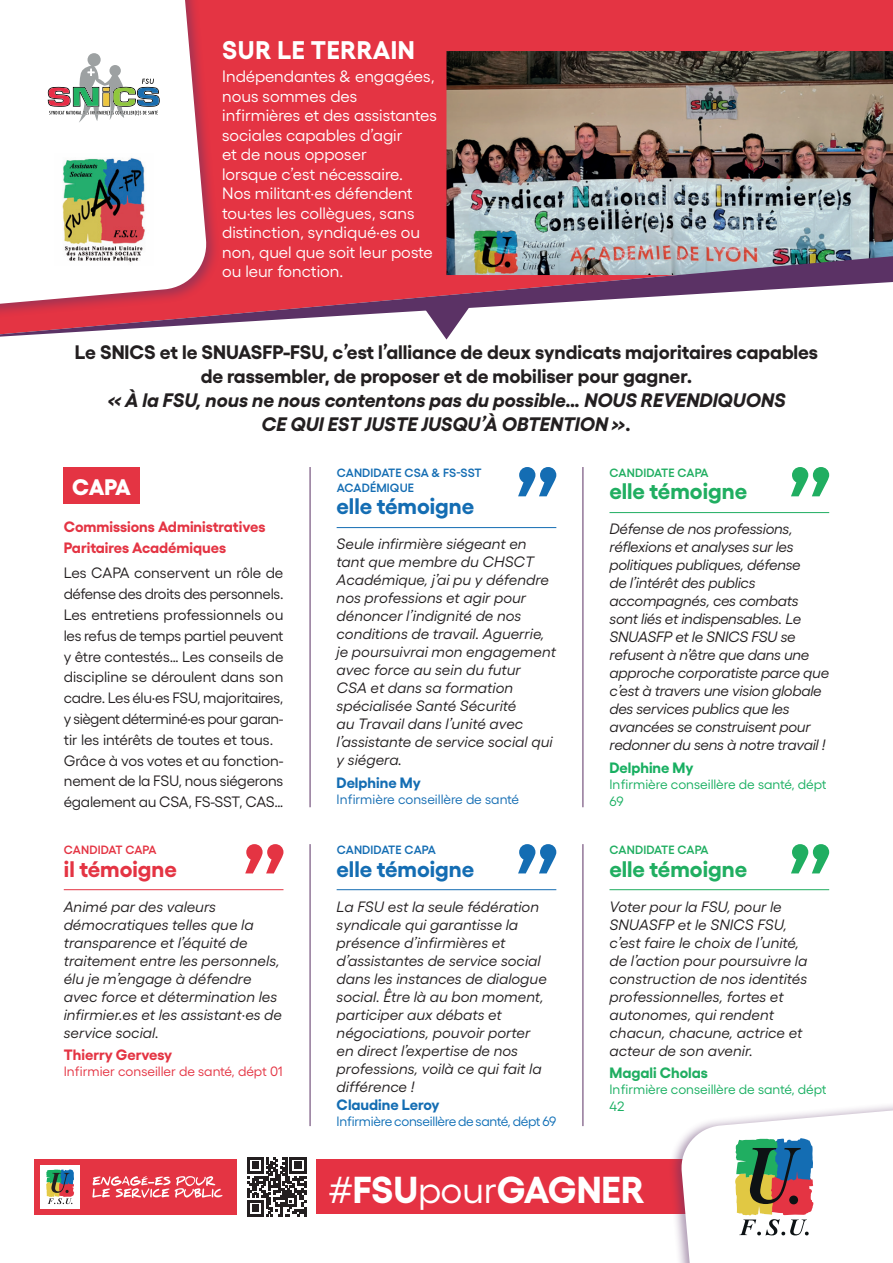
<style>
.page{position:relative;width:893px;height:1263px;background:#fff}
.page>*{position:absolute;margin:0;border:0;box-sizing:border-box;transform-origin:0 0}
.t1{font:700 37.5px "Gellix";color:#fff}
.t2{font:700 25.5px "Gellix";letter-spacing:.02em;color:#fff}
.t3{font:700 22.5px "Gellix";color:#146db3}
.t4{font:700 22.5px "Gellix";color:#20ae61}
.t5{font:700 22.5px "Gellix";color:#e43443}
.t6{font:800 22.5px "Gellix";color:#fff}
.t7{font:700 19.5px/24px "Gellix";color:#231f20;text-align:center}
.t8{font:italic 700 19.5px/24px "Gellix";color:#231f20;text-align:center}
.t9{font:16.5px/19.5px "Gellix";color:#fff}
.t10{font:italic 15px/18px "Gellix";color:#231f20}
.t11{font:15px/20.9px "Gellix";letter-spacing:-.015em;color:#231f20}
.t12{font:italic 15px/18px "Gellix";letter-spacing:-.02em;color:#231f20}
.t13{font:700 15px/20.9px "Gellix";color:#e43443}
.t14{font:700 15px "Gellix";color:#146db3}
.t15{font:700 15px "Gellix";color:#20ae61}
.t16{font:700 15px "Gellix";color:#18af61}
.t17{font:13.5px/16.5px "Gellix";color:#18af61}
.t18{font:13.5px "Gellix";letter-spacing:-.02em;color:#0e6eb6}
.t19{font:13.5px "Gellix";color:#e43443}
.t20{font:13.5px "Gellix";color:#146db3}
.t21{font:600 12px/15px "Gellix";letter-spacing:.01em;color:#146db3}
.t22{font:600 12px "Gellix";letter-spacing:.01em;color:#20ae61}
.t23{font:600 12px "Gellix";letter-spacing:.005em;color:#e43443}
.s1{font-style:normal}
.s2{font-weight:400}
</style>
<div class="page">
<div style="left:220px;top:0;width:673px;height:256px;background:#e43443"></div>
<img style="left:446px;top:51px;width:447px;height:205px">
<svg style="left:0;top:256px;width:893px;height:81px"></svg>
<svg style="left:418px;top:299px;width:57px;height:40px"></svg>
<div style="left:64px;top:467px;width:76px;height:36px;background:#e43443"></div>
<hr style="left:310px;top:467px;width:1px;height:340px;background:#5b3265">
<hr style="left:310px;top:844px;width:1px;height:282px;background:#5b3265">
<hr style="left:582px;top:467px;width:1px;height:340px;background:#5b3265">
<hr style="left:582px;top:844px;width:1px;height:282px;background:#5b3265">
<hr style="left:64px;top:889px;width:219px;height:1px;background:#e43443">
<hr style="left:337px;top:889px;width:219px;height:1px;background:#146db3">
<hr style="left:337px;top:527px;width:219px;height:1px;background:#146db3">
<hr style="left:609px;top:889px;width:220px;height:1px;background:#20ae61">
<hr style="left:609px;top:512px;width:220px;height:1px;background:#20ae61">
<svg style="left:245px;top:844px;width:38px;height:29px"></svg>
<svg style="left:518px;top:844px;width:38px;height:29px"></svg>
<svg style="left:518px;top:467px;width:38px;height:29px"></svg>
<svg style="left:791px;top:844px;width:38px;height:29px"></svg>
<svg style="left:791px;top:467px;width:38px;height:29px"></svg>
<div style="left:0;top:0;width:220px;height:322px;background:#5b3265;opacity:.5"></div>
<svg style="left:0;top:0;width:208px;height:309px"></svg>
<img style="left:54px;top:153px;width:99px;height:113px">
<svg style="left:48px;top:53px;width:112px;height:70px"></svg>
<div style="left:316px;top:1159px;width:382px;height:55px;background:#e53243"></div>
<div style="left:34px;top:1159px;width:204px;height:55px;background:#e43443"></div>
<div style="left:40px;top:1165px;width:40px;height:43px;background:#fff"></div>
<svg style="left:46px;top:1169px;width:28px;height:35px"></svg>
<svg style="left:92px;top:1176px;width:131px;height:22px"></svg>
<svg style="left:247px;top:1157px;width:59px;height:59px"></svg>
<div style="left:668px;top:1100px;width:225px;height:163px;background:#5b3265;opacity:.5"></div>
<svg style="left:680px;top:1108px;width:213px;height:155px"></svg>
<h2 class="t2" style="left:222px;top:29px;width:194px">SUR LE TERRAIN</h2>
<p class="t9" style="left:222px;top:65px;width:216px">Indépendantes &amp; engagées, nous sommes des infirmières et des assistantes sociales capables d’agir<br>et de nous opposer<br>lorsque c’est nécessaire.<br>Nos militant·es défendent tou·tes les collègues, sans distinction, syndiqué·es ou non, quel que soit leur poste ou leur fonction.</p>
<h3 class="t7" style="left:75px;top:338px;width:745px">Le SNICS et le SNUASFP-FSU, c’est l’alliance de deux syndicats majoritaires capables de rassembler, de proposer et de mobiliser pour gagner.</h3>
<h3 class="t8" style="left:107px;top:386px;width:680px">« À la FSU, nous ne nous contentons pas du possible… NOUS REVENDIQUONS<br>CE QUI EST JUSTE JUSQU’À OBTENTION ».</h3>
<h3 class="t6" style="left:72px;top:468px;width:60px">CAPA</h3>
<p class="t13" style="left:64px;top:515px;width:203px">Commissions Administratives<br>Paritaires Académiques</p>
<p class="t11" style="left:64px;top:561px;width:221px">Les CAPA conservent un rôle de défense des droits des personnels.<br>Les entretiens professionnels ou les refus de temps partiel peuvent y être contestés… Les conseils de discipline se déroulent dans son cadre. Les élu·es FSU, majoritaires, y siègent déterminé·es pour garan&shy;tir les intérêts de toutes et tous.<br>Grâce à vos votes et au fonction&shy;nement de la FSU, nous siégerons également au CSA, FS-SST, CAS…</p>
<p class="t23" style="left:64px;top:840px;width:94px">CANDIDAT CAPA</p>
<h3 class="t5" style="left:64px;top:850px;width:115px">il témoigne</h3>
<p class="t10" style="left:64px;top:896px;width:220px">Animé par des valeurs démocratiques telles que la transparence et l’équité de traitement entre les personnels, élu je m’engage à défendre avec force et détermination les infirmier.es et les assistant<span class="s1">·</span>es de service social.</p>
<p class="t13" style="left:64px;top:1042px;width:110px">Thierry Gervesy</p>
<p class="t19" style="left:64px;top:1061px;width:220px">Infirmier conseiller de santé, dépt 01</p>
<p class="t21" style="left:337px;top:464px;width:147px">CANDIDATE CSA &amp; FS-SST<br>ACADÉMIQUE</p>
<h3 class="t3" style="left:337px;top:488px;width:139px">elle témoigne</h3>
<p class="t10" style="left:337px;top:534px;width:221px">Seule infirmière siégeant en tant que membre du CHSCT<br>Académique, j’ai pu y défendre nos professions et agir pour dénoncer l’indignité de nos conditions de travail. Aguerrie, je poursuivrai mon engagement avec force au sein du futur<br>CSA et dans sa formation spécialisée Santé Sécurité<br>au Travail dans l’unité avec l’assistante de service social qui y siégera.</p>
<p class="t14" style="left:337px;top:770px;width:86px">Delphine My</p>
<p class="t20" style="left:337px;top:789px;width:184px">Infirmière conseillère de santé</p>
<p class="t21" style="left:337px;top:841px;width:101px">CANDIDATE CAPA</p>
<h3 class="t3" style="left:337px;top:850px;width:139px">elle témoigne</h3>
<p class="t10" style="left:337px;top:896px;width:212px">La FSU est la seule fédération syndicale qui garantisse la présence d’infirmières et d’assistantes de service social dans les instances de dialogue social. Être là au bon moment, participer aux débats et négociations, pouvoir porter en direct l’expertise de nos professions, voilà ce qui fait la différence !</p>
<p class="t14" style="left:337px;top:1092px;width:104px">Claudine Leroy</p>
<p class="t18" style="left:337px;top:1111px;width:221px">Infirmière conseillère de santé, dépt 69</p>
<p class="t22" style="left:610px;top:463px;width:101px">CANDIDATE CAPA</p>
<h3 class="t4" style="left:609px;top:473px;width:139px">elle témoigne</h3>
<p class="t12" style="left:609px;top:519px;width:221px">Défense de nos professions, réflexions et analyses sur les politiques publiques, défense<br>de l’intérêt des publics accompagnés, ces combats sont liés et indispensables. Le<br>SNUASFP et le SNICS FSU se refusent à n’être que dans une approche corporatiste parce que c’est à travers une vision globale des services publics que les avancées se construisent pour redonner du sens à notre travail !</p>
<p class="t16" style="left:609px;top:755px;width:86px">Delphine My</p>
<p class="t17" style="left:609px;top:775px;width:219px">Infirmière conseillère de santé, dépt<br>69</p>
<p class="t22" style="left:610px;top:840px;width:101px">CANDIDATE CAPA</p>
<h3 class="t4" style="left:609px;top:850px;width:139px">elle témoigne</h3>
<p class="t10" style="left:609px;top:896px;width:199px">Voter pour la FSU, pour le<br>SNUASFP et le SNICS FSU, c’est faire le choix de l’unité, de l’action pour poursuivre la construction de nos identités professionnelles, fortes et autonomes, qui rendent chacun, chacune, actrice et acteur de son avenir.</p>
<p class="t15" style="left:609px;top:1060px;width:100px">Magali Cholas</p>
<p class="t17" style="left:609px;top:1080px;width:219px">Infirmière conseillère de santé, dépt<br>42</p>
<h1 class="t1" style="left:329px;top:1159px;width:318px"><span class="s2">#</span>FSU<span class="s2">pour</span>GAGNER</h1>
</div>
